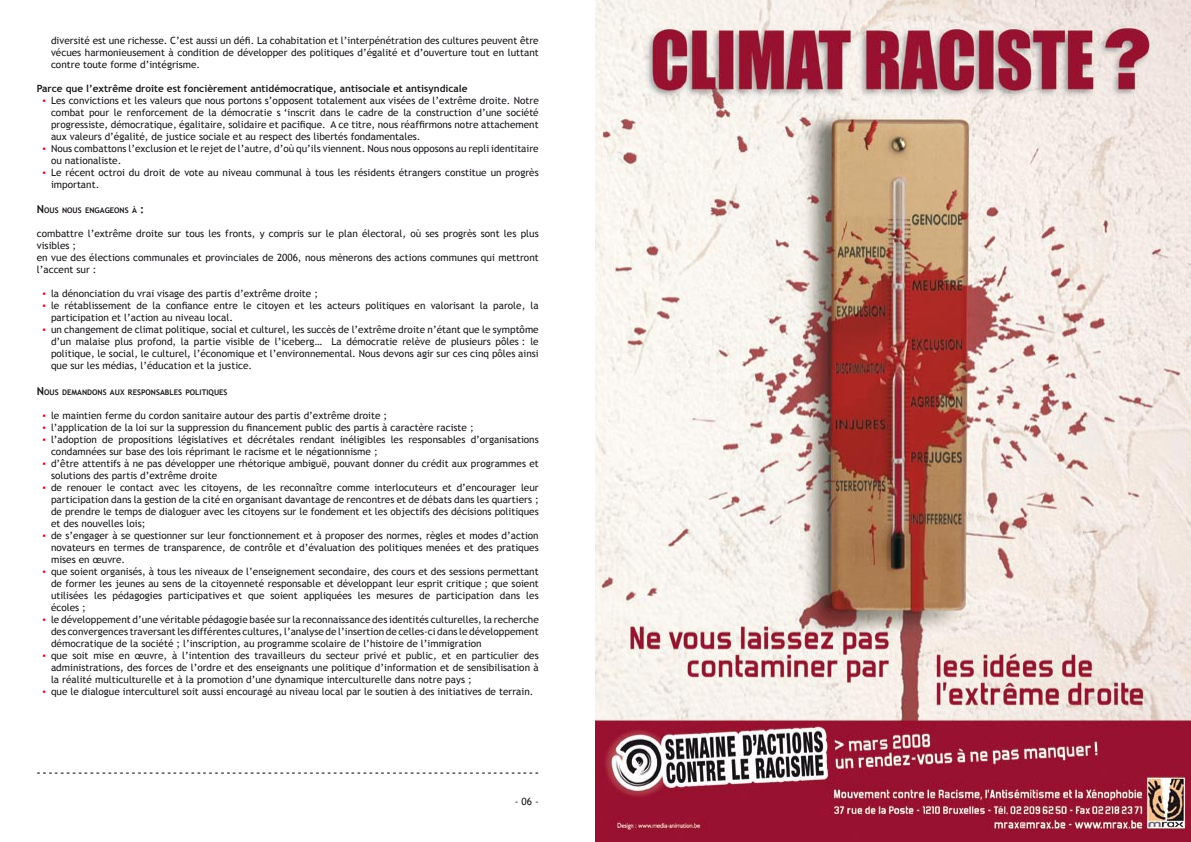
<style>
.page{position:relative;width:1191px;height:842px;background:#fff}
.page>*{position:absolute;margin:0;border:0;box-sizing:border-box;transform-origin:0 0}
.t1{font:10px/12px "Trebuchet MS";color:#1a171b}
.t2{font:700 10px "Trebuchet MS";color:#1a171b}
.t3{font:10px/12px "Trebuchet MS";color:#e2001a}
.t4{font:700 7.7px "Trebuchet MS";color:#1a171b}
.s1{font-size:11px}
</style>
<div class="page">
<img style="left:595px;top:0;width:596px;height:842px">
<p class="t1" style="left:51px;top:35px;width:489px;text-align:justify">diversité est une richesse. C’est aussi un défi. La cohabitation et l’interpénétration des cultures peuvent être vécues harmonieusement à condition de développer des politiques d’égalité et d’ouverture tout en luttant contre toute forme d’intégrisme.</p>
<p class="t2" style="left:37px;top:82px;width:432px">Parce que l’extrême droite est foncièrement antidémocratique, antisociale et antisyndicale</p>
<p class="t1" style="left:51px;top:95px;width:489px">Les convictions et les valeurs que nous portons s’opposent totalement aux visées de l’extrême droite. Notre combat pour le renforcement de la démocratie s ‘inscrit dans le cadre de la construction d’une société progressiste, démocratique, égalitaire, solidaire et pacifique. A ce titre, nous réaffirmons notre attachement aux valeurs d’égalité, de justice sociale et au respect des libertés fondamentales.<br>Nous combattons l’exclusion et le rejet de l’autre, d’où qu’ils viennent. Nous nous opposons au repli identitaire ou nationaliste.<br>Le récent octroi du droit de vote au niveau communal à tous les résidents étrangers constitue un progrès important.</p>
<p class="t4" style="left:37px;top:206px;width:109px"><span class="s1">N</span>ous nous engageons à <span class="s1">:</span></p>
<p class="t1" style="left:37px;top:228px;width:503px">combattre l’extrême droite sur tous les fronts, y compris sur le plan électoral, où ses progrès sont les plus visibles ;<br>en vue des élections communales et provinciales de 2006, nous mènerons des actions communes qui mettront l’accent sur :</p>
<p class="t1" style="left:51px;top:288px;width:489px">la dénonciation du vrai visage des partis d’extrême droite ;<br>le rétablissement de la confiance entre le citoyen et les acteurs politiques en valorisant la parole, la participation et l’action au niveau local.<br>un changement de climat politique, social et culturel, les succès de l’extrême droite n’étant que le symptôme d’un malaise plus profond, la partie visible de l’iceberg… La démocratie relève de plusieurs pôles : le politique, le social, le culturel, l’économique et l’environnemental. Nous devons agir sur ces cinq pôles ainsi que sur les médias, l’éducation et la justice.</p>
<p class="t4" style="left:37px;top:387px;width:36px"><span class="s1">N</span>ous deman</p>
<p class="t4" style="left:87px;top:387px;width:70px">dons aux responsab</p>
<p class="t4" style="left:169px;top:387px;width:55px">les politiques</p>
<p class="t1" style="left:51px;top:409px;width:489px">le maintien ferme du cordon sanitaire autour des partis d’extrême droite ;<br>l’application de la loi sur la suppression du financement public des partis à caractère raciste ;<br>l’adoption de propositions législatives et décrétales rendant inéligibles les responsables d’organisations condamnées sur base des lois réprimant le racisme et le négationnisme ;<br>d’être attentifs à ne pas développer une rhétorique ambiguë, pouvant donner du crédit aux programmes et solutions des partis d’extrême droite<br>de renouer le contact avec les citoyens, de les reconnaître comme interlocuteurs et d’encourager leur participation dans la gestion de la cité en organisant davantage de rencontres et de débats dans les quartiers ; de prendre le temps de dialoguer avec les citoyens sur le fondement et les objectifs des décisions politiques et des nouvelles lois;<br>de s’engager à se questionner sur leur fonctionnement et à proposer des normes, règles et modes d’action novateurs en termes de transparence, de contrôle et d’évaluation des politiques menées et des pratiques mises en œuvre.<br>que soient organisés, à tous les niveaux de l’enseignement secondaire, des cours et des sessions permettant de former les jeunes au sens de la citoyenneté responsable et développant leur esprit critique ; que soient utilisées les pédagogies participatives et que soient appliquées les mesures de participation dans les écoles ;<br>le développement d’une véritable pédagogie basée sur la reconnaissance des identités culturelles, la recherche des convergences traversant les différentes cultures, l’analyse de l’insertion de celles-ci dans le développement démocratique de la société ; l’inscription, au programme scolaire de l’histoire de l’immigration<br>que soit mise en œuvre, à l’intention des travailleurs du secteur privé et public, et en particulier des administrations, des forces de l’ordre et des enseignants une politique d’information et de sensibilisation à la réalité multiculturelle et à la promotion d’une dynamique interculturelle dans notre pays ;<br>que le dialogue interculturel soit aussi encouragé au niveau local par le soutien à des initiatives de terrain.</p>
<p class="t3" style="left:43px;top:95px;width:5px">▪</p>
<p class="t3" style="left:43px;top:143px;width:5px">▪</p>
<p class="t3" style="left:43px;top:167px;width:5px">▪</p>
<p class="t3" style="left:43px;top:288px;width:5px">▪ ▪</p>
<p class="t3" style="left:43px;top:324px;width:5px">▪</p>
<p class="t3" style="left:43px;top:409px;width:5px;text-align:justify">▪ ▪ ▪</p>
<p class="t3" style="left:43px;top:457px;width:5px">▪</p>
<p class="t3" style="left:43px;top:481px;width:5px">▪</p>
<p class="t3" style="left:43px;top:529px;width:5px">▪</p>
<p class="t3" style="left:43px;top:565px;width:5px">▪</p>
<p class="t3" style="left:43px;top:613px;width:5px">▪</p>
<p class="t3" style="left:43px;top:649px;width:5px">▪</p>
<p class="t3" style="left:43px;top:685px;width:5px">▪</p>
<p class="t2" style="left:37px;top:766px;width:503px">-------------------------------------------------------------------------------------</p>
<p class="t1" style="left:515px;top:796px;width:25px">- 06 -</p>
</div>
